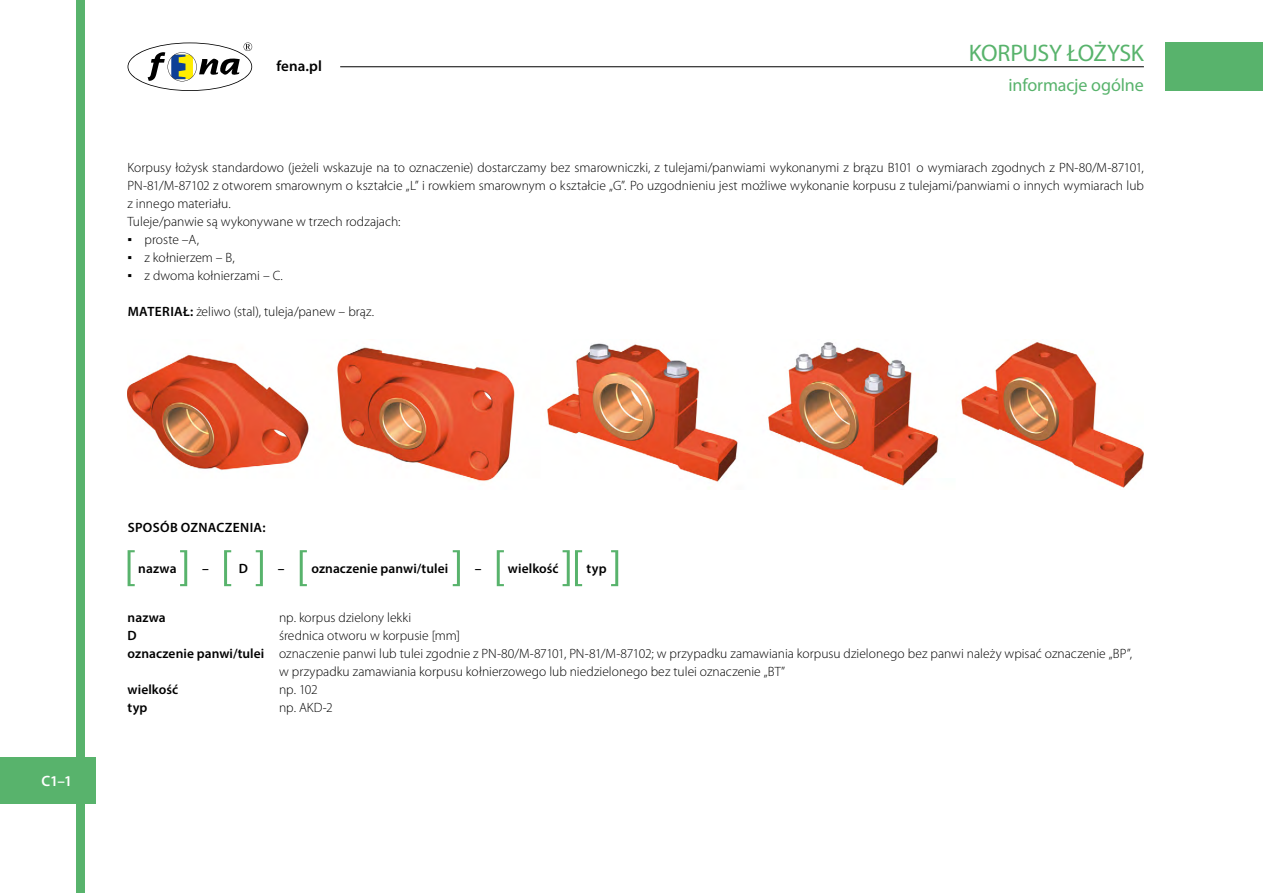
<style>
.page{position:relative;width:1263px;height:893px;background:#fff}
.page>*{position:absolute;margin:0;border:0;box-sizing:border-box;transform-origin:0 0}
.t1{font:24px "Myriad Pro";letter-spacing:-.02em;color:#58b36c}
.t2{font:18px "Myriad Pro";letter-spacing:-.005em;color:#58b36c}
.t3{font:600 15px "Myriad Pro";letter-spacing:.005em;color:#000}
.t4{font:600 15px "Myriad Pro";color:#fff}
.t5{font:300 13.5px/18px "Myriad Pro";color:#000}
.t6{font:600 13.5px "Myriad Pro";letter-spacing:.01em;color:#000}
.s1{font-family:"Tahoma";font-weight:400}
.s2{font-weight:600}
</style>
<div class="page">
<div style="left:77px;top:0;width:8px;height:893px;background:#58b36c"></div>
<div style="left:0;top:758px;width:95px;height:46px;background:#58b36c"></div>
<svg style="left:128px;top:43px;width:124px;height:48px"></svg>
<hr style="left:340px;top:67px;width:804px;height:1px;background:#000">
<div style="left:1165px;top:43px;width:98px;height:48px;background:#58b36c"></div>
<svg style="left:128px;top:550px;width:7px;height:36px"></svg>
<svg style="left:180px;top:550px;width:7px;height:36px"></svg>
<svg style="left:224px;top:550px;width:7px;height:36px"></svg>
<svg style="left:256px;top:550px;width:7px;height:36px"></svg>
<svg style="left:300px;top:550px;width:7px;height:36px"></svg>
<svg style="left:453px;top:550px;width:7px;height:36px"></svg>
<svg style="left:497px;top:550px;width:7px;height:36px"></svg>
<svg style="left:611px;top:550px;width:7px;height:36px"></svg>
<svg style="left:563px;top:550px;width:19px;height:36px"></svg>
<img style="left:128px;top:342px;width:1016px;height:146px">
<p class="t3" style="left:276px;top:57px;width:47px">fena.pl</p>
<h1 class="t1" style="left:969px;top:38px;width:177px">KORPUSY ŁOŻYSK</h1>
<h2 class="t2" style="left:1008px;top:73px;width:137px">informacje ogólne</h2>
<p class="t5" style="left:128px;top:159px;width:1018px">Korpusy łożysk standardowo (jeżeli wskazuje na to oznaczenie) dostarczamy bez smarowniczki, z tulejami/panwiami wykonanymi z brązu B101 o wymiarach zgodnych z PN-80/M-87101, PN-81/M-87102 z otworem smarownym o kształcie „L” i rowkiem smarownym o kształcie „G”. Po uzgodnieniu jest możliwe wykonanie korpusu z tulejami/panwiami o innych wymiarach lub z innego materiału.<br>Tuleje/panwie są wykonywane w trzech rodzajach:</p>
<p class="t5" style="left:128px;top:230px;width:73px"><span class="s1">▪</span> proste –A,</p>
<p class="t5" style="left:128px;top:248px;width:109px"><span class="s1">▪</span> z kołnierzem – B,</p>
<p class="t5" style="left:128px;top:266px;width:157px"><span class="s1">▪</span> z dwoma kołnierzami – C.</p>
<p class="t5" style="left:128px;top:302px;width:248px"><span class="s2">MATERIAŁ:</span> żeliwo (stal), tuleja/panew – brąz.</p>
<p class="t4" style="left:42px;top:772px;width:32px">C1–1</p>
<p class="t6" style="left:128px;top:519px;width:139px">SPOSÓB OZNACZENIA:</p>
<p class="t6" style="left:202px;top:560px;width:8px">–</p>
<p class="t6" style="left:278px;top:560px;width:8px">–</p>
<p class="t6" style="left:475px;top:560px;width:8px">–</p>
<p class="t6" style="left:138px;top:560px;width:40px">nazwa</p>
<p class="t6" style="left:239px;top:560px;width:11px">D</p>
<p class="t6" style="left:311px;top:560px;width:138px">oznaczenie panwi/tulei</p>
<p class="t6" style="left:508px;top:560px;width:52px">wielkość</p>
<p class="t6" style="left:587px;top:560px;width:21px">typ</p>
<p class="t6" style="left:128px;top:609px;width:40px">nazwa</p>
<p class="t5" style="left:279px;top:608px;width:134px">np. korpus dzielony lekki</p>
<p class="t6" style="left:128px;top:627px;width:11px">D</p>
<p class="t5" style="left:279px;top:626px;width:183px">średnica otworu w korpusie [mm]</p>
<p class="t5" style="left:128px;top:644px;width:1006px"><span class="s2">oznaczenie panwi/tulei</span> oznaczenie panwi lub tulei zgodnie z PN-80/M-87101, PN-81/M-87102; w przypadku zamawiania korpusu dzielonego bez panwi należy wpisać oznaczenie „BP”,</p>
<p class="t5" style="left:279px;top:662px;width:508px">w przypadku zamawiania korpusu kołnierzowego lub niedzielonego bez tulei oznaczenie „BT”</p>
<p class="t6" style="left:128px;top:681px;width:52px">wielkość</p>
<p class="t5" style="left:279px;top:680px;width:40px">np. 102</p>
<p class="t6" style="left:128px;top:699px;width:21px">typ</p>
<p class="t5" style="left:279px;top:698px;width:55px">np. AKD-2</p>
</div>
